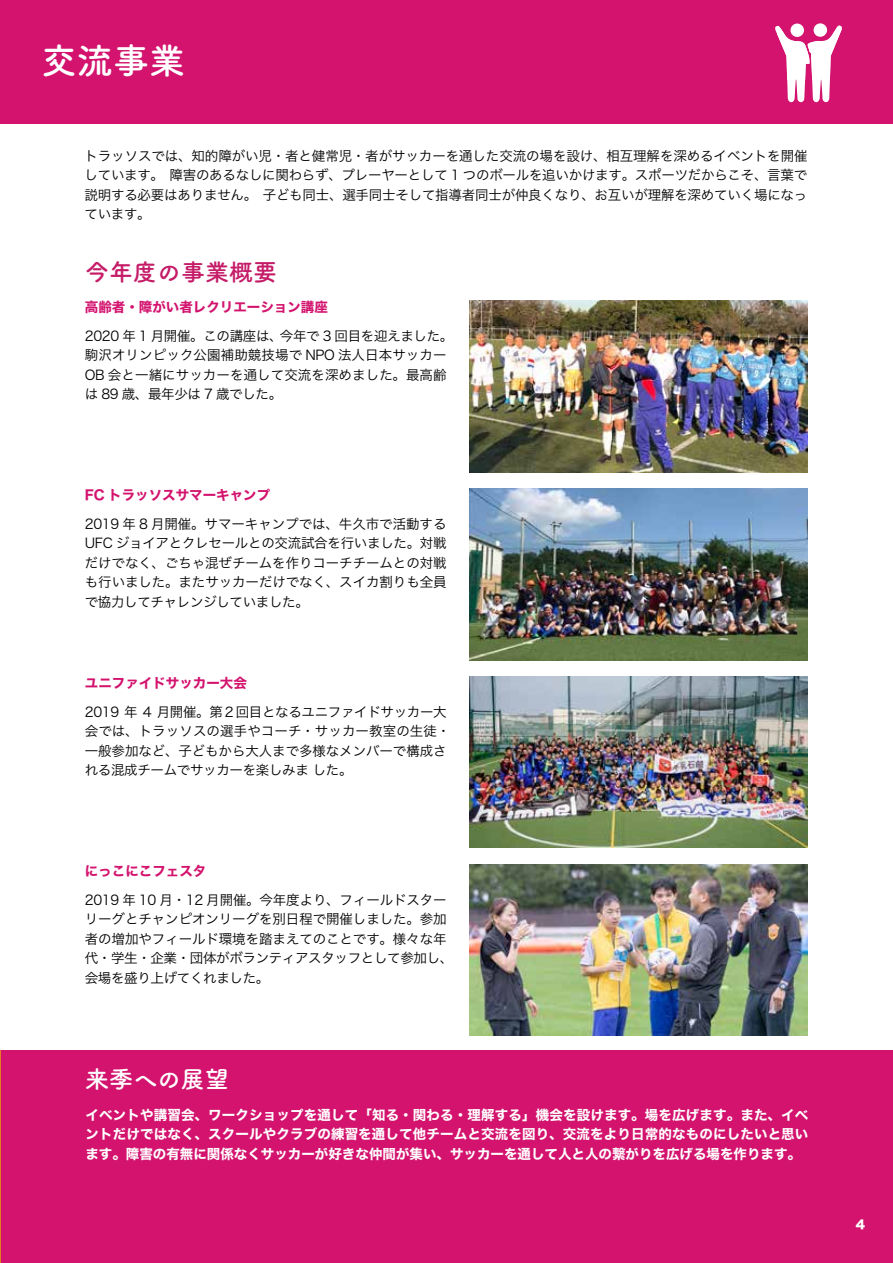
<style>
.page{position:relative;width:893px;height:1263px;background:#fff}
.page>*{position:absolute;margin:0;border:0;box-sizing:border-box;transform-origin:0 0}
.t1{font:700 36px "Tsuku A Rd Gothic";color:#fff}
.t2{font:700 24px "Tsuku A Rd Gothic";color:#c51c68}
.t3{font:700 24px "Tsuku A Rd Gothic";color:#fff}
.t4{font:13.5px/19.5px "Hiragino Sans W3";letter-spacing:-.01em;color:#000}
.t5{font:13.5px/19.5px "Hiragino Sans W7";color:#fff;text-align:justify}
.t6{font:13.5px "Hiragino Sans W7";color:#d3136e}
.t7{font:12px "Hira Kaku Std N W8";color:#fff}
</style>
<div class="page">
<div style="left:0;top:1050px;width:893px;height:213px;background:#d3136e"></div>
<hr style="left:0;top:1050px;width:1px;height:213px;background:#e37c22">
<div style="left:0;top:0;width:893px;height:124px;background:#d3136e"></div>
<svg style="left:775px;top:26px;width:67px;height:76px"></svg>
<div style="left:814px;top:23px;width:13px;height:14px;background:#fff;border-radius:50%"></div>
<div style="left:790px;top:24px;width:14px;height:13px;background:#fff;border-radius:50%"></div>
<img style="left:469px;top:301px;width:338px;height:171px">
<img style="left:469px;top:676px;width:338px;height:172px">
<img style="left:469px;top:489px;width:338px;height:171px">
<img style="left:469px;top:864px;width:338px;height:172px">
<h1 class="t1" style="left:41px;top:33px;width:146px">交流事業</h1>
<p class="t4" style="left:85px;top:145px;width:725px;text-align:justify">トラッソスでは、知的障がい児・者と健常児・者がサッカーを通した交流の場を設け、相互理解を深めるイベントを開催しています。 障害のあるなしに関わらず、プレーヤーとして 1 つのボールを追いかけます。スポーツだからこそ、言葉で説明する必要はありません。 子ども同士、選手同士そして指導者同士が仲良くなり、お互いが理解を深めていく場になっています。</p>
<h2 class="t2" style="left:85px;top:253px;width:193px">今年度の事業概要</h2>
<p class="t6" style="left:85px;top:297px;width:244px">高齢者・障がい者レクリエーション講座</p>
<p class="t4" style="left:85px;top:325px;width:370px">2020 年 1 月開催。この講座は、今年で 3 回目を迎えました。駒沢オリンピック公園補助競技場で NPO 法人日本サッカー<br>OB 会と一緒にサッカーを通して交流を深めました。最高齢は 89 歳、最年少は 7 歳でした。</p>
<p class="t6" style="left:85px;top:485px;width:187px">FC トラッソスサマーキャンプ</p>
<p class="t4" style="left:85px;top:513px;width:363px;text-align:justify">2019 年 8 月開催。サマーキャンプでは、牛久市で活動するUFC ジョイアとクレセールとの交流試合を行いました。対戦だけでなく、ごちゃ混ぜチームを作りコーチチームとの対戦も行いました。またサッカーだけでなく、スイカ割りも全員で協力してチャレンジしていました。</p>
<p class="t6" style="left:85px;top:673px;width:164px">ユニファイドサッカー大会</p>
<p class="t4" style="left:85px;top:701px;width:367px">2019 年 4 月開催。第２回目となるユニファイドサッカー大会では、トラッソスの選手やコーチ・サッカー教室の生徒・一般参加など、子どもから大人まで多様なメンバーで構成される混成チームでサッカーを楽しみま した。</p>
<p class="t6" style="left:85px;top:860px;width:123px">にっこにこフェスタ</p>
<p class="t4" style="left:85px;top:889px;width:370px">2019 年 10 月・12 月開催。今年度より、フィールドスターリーグとチャンピオンリーグを別日程で開催しました。参加者の増加やフィールド環境を踏まえてのことです。様々な年代・学生・企業・団体がボランティアスタッフとして参加し、会場を盛り上げてくれました。</p>
<h2 class="t3" style="left:85px;top:1061px;width:145px">来季への展望</h2>
<p class="t5" style="left:85px;top:1105px;width:724px">イベントや講習会、ワークショップを通して「知る・関わる・理解する」機会を設けます。場を広げます。また、イベントだけではなく、スクールやクラブの練習を通して他チームと交流を図り、交流をより日常的なものにしたいと思います。障害の有無に関係なくサッカーが好きな仲間が集い、サッカーを通して人と人の繋がりを広げる場を作ります。</p>
<p class="t7" style="left:856px;top:1218px;width:11px">4</p>
</div>
